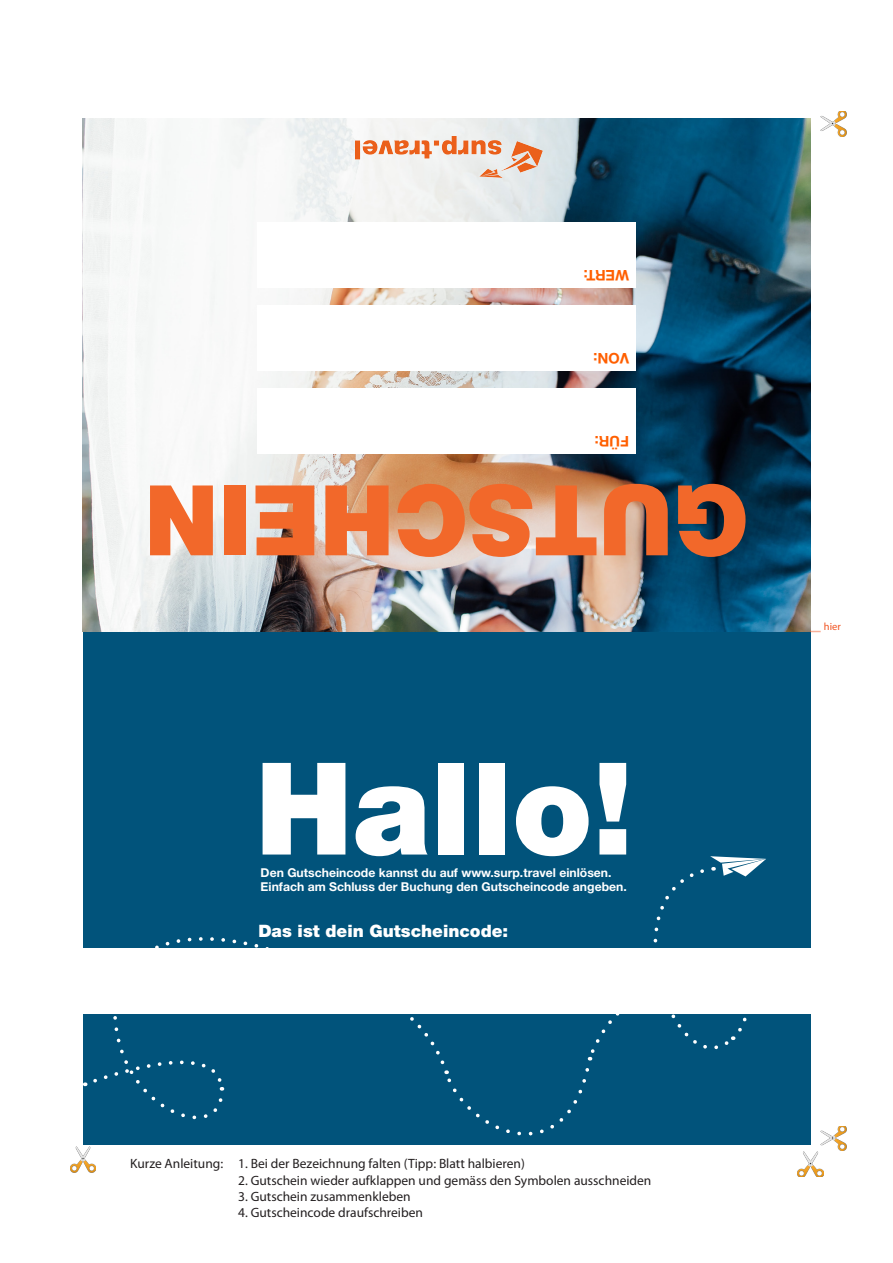
<style>
.page{position:relative;width:893px;height:1263px;background:#fff}
.page>*{position:absolute;margin:0;border:0;box-sizing:border-box;transform-origin:0 0}
.t1{font:900 128.25px "Helvetica Neue LT Std";color:#fff}
.t2{font:900 97.8px "Helvetica Neue LT Std";color:#f2682a}
.t3{font:900 17.1px "Helvetica Neue LT Std";color:#fff}
.t4{font:700 14.7px "Helvetica Neue LT Std";color:#ff5f00}
.t5{font:13.5px "Myriad Pro";color:#231f20}
.t6{font:700 12.15px/14.7px "Helvetica Neue LT Std";color:#fff}
.t7{font:10.5px "Myriad Pro";color:#f15422}
</style>
<div class="page">
<img style="left:83px;top:119px;width:727px;height:512px">
<div style="left:257px;top:388px;width:379px;height:66px;background:#fff"></div>
<div style="left:257px;top:305px;width:379px;height:66px;background:#fff"></div>
<img style="left:356px;top:137px;width:186px;height:41px">
<div style="left:257px;top:222px;width:379px;height:65px;background:#fff"></div>
<div style="left:83px;top:632px;width:727px;height:513px;background:#01537b"></div>
<div style="left:83px;top:948px;width:727px;height:66px;background:#fff"></div>
<svg style="left:410px;top:856px;width:356px;height:280px"></svg>
<svg style="left:85px;top:937px;width:184px;height:183px"></svg>
<img style="left:797px;top:1151px;width:26px;height:26px">
<img style="left:70px;top:1147px;width:26px;height:25px">
<img style="left:821px;top:1126px;width:25px;height:25px">
<img style="left:821px;top:111px;width:25px;height:25px">
<p class="t4" style="left:629px;top:284px;width:47px;rotate:-180deg">WERT:</p>
<p class="t4" style="left:629px;top:367px;width:37px;rotate:-180deg">VON:</p>
<p class="t4" style="left:629px;top:451px;width:36px;rotate:-180deg">FÜR:</p>
<p class="t2" style="left:749px;top:579px;width:606px;rotate:-180deg">GUTSCHEIN</p>
<p class="t1" style="left:255px;top:732px;width:379px">Hallo!</p>
<p class="t6" style="left:261px;top:865px;width:368px">Den Gutscheincode kannst du auf www.surp.travel einlösen.<br>Einfach am Schluss der Buchung den Gutscheincode angeben.</p>
<p class="t3" style="left:258px;top:920px;width:251px">Das ist dein Gutscheincode:</p>
<p class="t7" style="left:824px;top:620px;width:18px">hier</p>
<p class="t5" style="left:130px;top:1155px;width:396px">Kurze Anleitung: 1. Bei der Bezeichnung falten (Tipp: Blatt halbieren)</p>
<p class="t5" style="left:238px;top:1172px;width:415px">2. Gutschein wieder aufklappen und gemäss den Symbolen ausschneiden</p>
<p class="t5" style="left:238px;top:1188px;width:174px">3. Gutschein zusammenkleben</p>
<p class="t5" style="left:238px;top:1204px;width:186px">4. Gutscheincode draufschreiben</p>
</div>
